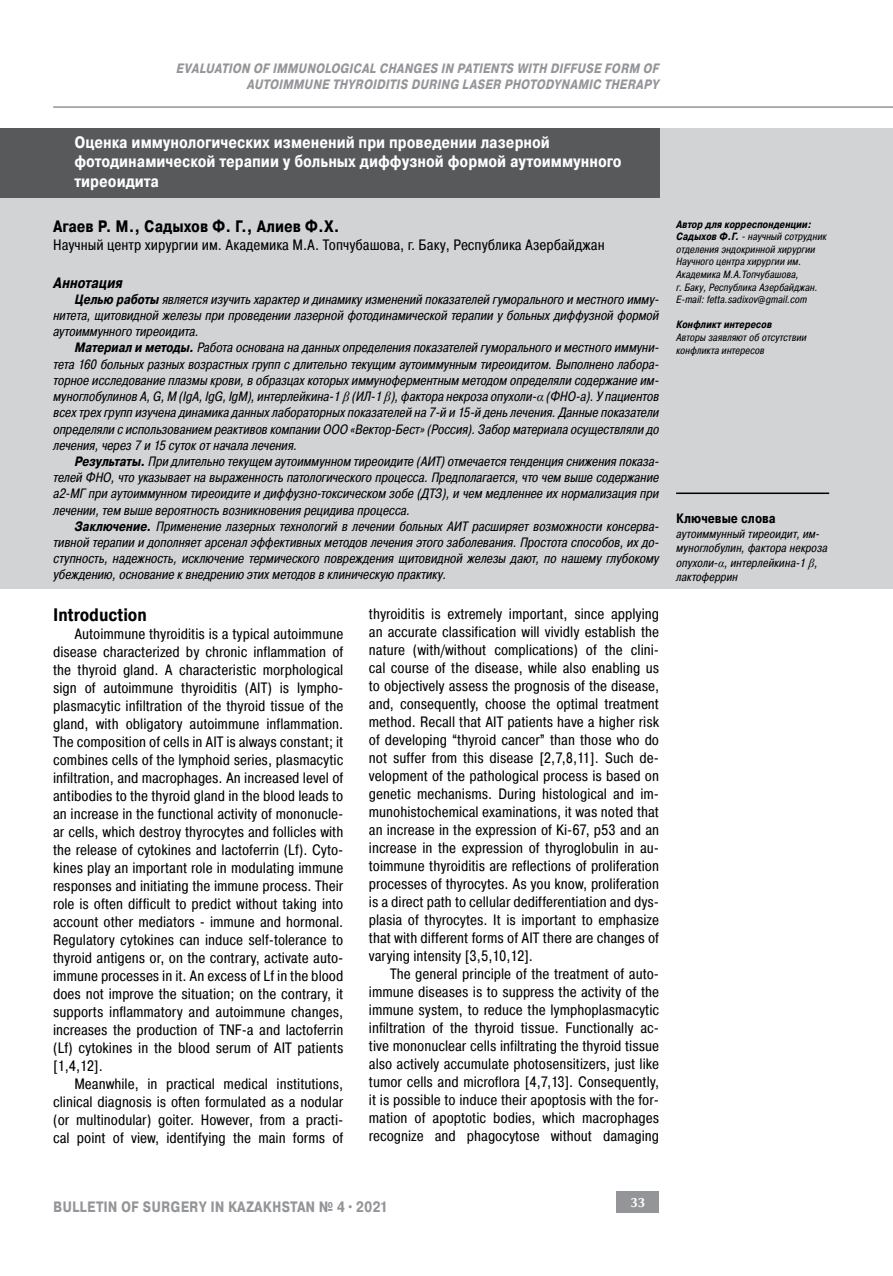
<style>
.page{position:relative;width:893px;height:1276px;background:#fff}
.page>*{position:absolute;margin:0;border:0;box-sizing:border-box;transform-origin:0 0}
.t1{font:700 18px "Pragmatica Cond I";color:#000}
.t2{font:700 16.5px/19.8px "Pragmatica Cond I";color:#fff}
.t3{font:700 16.5px "Pragmatica Cond I";color:#000}
.t4{font:15px/18px "Pragmatica Cond I";color:#000;text-align:justify}
.t5{font:700 15px "Pragmatica Cond I";color:#939598}
.t6{font:italic 700 15px "Pragmatica Cond I";color:#000}
.t7{font:italic 13.5px/16.2px "Pragmatica Cond I";letter-spacing:-.01em;color:#000;text-align:justify}
.t8{font:italic 700 13.5px/16.2px "Pragmatica Cond I";color:#939598;text-align:right}
.t9{font:700 13.5px "Pragmatica Cond I";color:#000}
.t10{font:700 13.5px "AG Opus";color:#fff}
.t11{font:italic 12px/14.4px "Pragmatica Cond I";color:#000}
.t12{font:italic 10.5px/12.6px "Pragmatica Cond I";color:#000}
.t13{font:italic 700 10.5px "Pragmatica Cond I";color:#000}
.s1{font-weight:700}
.s2{font-family:"Times New Roman"}
</style>
<div class="page">
<div style="left:617px;top:1191px;width:42px;height:21px;background:#939598"></div>
<hr style="left:53px;top:106px;width:840px;height:2px;background:#939598">
<div style="left:0;top:128px;width:893px;height:460px;background:#d1d3d4"></div>
<div style="left:0;top:128px;width:659px;height:70px;background:#58595b"></div>
<hr style="left:676px;top:492px;width:153px;height:2px;background:#000">
<p class="t8" style="left:176px;top:61px;width:484px">EVALUATION OF IMMUNOLOGICAL CHANGES IN PATIENTS WITH DIFFUSE FORM OF<br>AUTOIMMUNE THYROIDITIS DURING LASER PHOTODYNAMIC THERAPY</p>
<p class="t2" style="left:74px;top:132px;width:549px">Оценка иммунологических изменений при проведении лазерной фотодинамической терапии у больных диффузной формой аутоиммунного тиреоидита</p>
<p class="t3" style="left:53px;top:217px;width:288px">Агаев Р. М., Садыхов Ф. Г., Алиев Ф.Х.</p>
<p class="t4" style="left:53px;top:236px;width:553px">Научный центр хирургии им. Академика М.А. Топчубашова, г. Баку, Республика Азербайджан</p>
<p class="t6" style="left:53px;top:274px;width:71px">Аннотация</p>
<p class="t7" style="left:53px;top:291px;width:607px;text-indent:21px"><span class="s1">Целью работы</span> является изучить характер и динамику изменений показателей гуморального и местного имму&shy;нитета, щитовидной железы при проведении лазерной фотодинамической терапии у больных диффузной формой аутоиммунного тиреоидита.</p>
<p class="t7" style="left:53px;top:340px;width:607px;text-indent:21px"><span class="s1">Материал и методы.</span> Работа основана на данных определения показателей гуморального и местного иммуни&shy;тета 160 больных разных возрастных групп с длительно текущим аутоиммунным тиреоидитом. Выполнено лабора&shy;торное исследование плазмы крови, в образцах которых иммуноферментным методом определяли содержание им&shy;муноглобулинов А, G, M (IgA, IgG, IgM), интерлейкина-1 <span class="s2">β</span> (ИЛ-1 <span class="s2">β</span>), фактора некроза опухоли-<span class="s2">α</span> (ФНО-a). У пациентов всех трех групп изучена динамика данных лабораторных показателей на 7-й и 15-й день лечения. Данные показатели определяли с использованием реактивов компании ООО «Вектор-Бест» (Россия). Забор материала осуществляли до лечения, через 7 и 15 суток от начала лечения.</p>
<p class="t7" style="left:53px;top:453px;width:607px;text-indent:21px"><span class="s1">Результаты.</span> При длительно текущем аутоиммунном тиреоидите (АИТ) отмечается тенденция снижения показа&shy;телей ФНО, что указывает на выраженность патологического процесса. Предполагается, что чем выше содержание a2-МГ при аутоиммунном тиреоидите и диффузно-токсическом зобе (ДТЗ), и чем медленнее их нормализация при лечении, тем выше вероятность возникновения рецидива процесса.</p>
<p class="t7" style="left:53px;top:518px;width:607px;text-indent:21px"><span class="s1">Заключение.</span> Применение лазерных технологий в лечении больных АИТ расширяет возможности консерва&shy;тивной терапии и дополняет арсенал эффективных методов лечения этого заболевания. Простота способов, их до&shy;ступность, надежность, исключение термического повреждения щитовидной железы дают, по нашему глубокому убеждению, основание к внедрению этих методов в клиническую практику.</p>
<p class="t1" style="left:53px;top:604px;width:95px">Introduction</p>
<p class="t4" style="left:53px;top:625px;width:292px;text-indent:21px">Autoimmune thyroiditis is a typical autoimmune disease characterized by chronic inflammation of the thyroid gland. A characteristic morphological sign of autoimmune thyroiditis (AIT) is lympho&shy;plasmacytic infiltration of the thyroid tissue of the gland, with obligatory autoimmune inflammation.<br>The composition of cells in AIT is always constant; it combines cells of the lymphoid series, plasmacytic infiltration, and macrophages. An increased level of antibodies to the thyroid gland in the blood leads to an increase in the functional activity of mononucle&shy;ar cells, which destroy thyrocytes and follicles with the release of cytokines and lactoferrin (Lf). Cyto&shy;kines play an important role in modulating immune responses and initiating the immune process. Their role is often difficult to predict without taking into account other mediators - immune and hormonal.<br>Regulatory cytokines can induce self-tolerance to thyroid antigens or, on the contrary, activate auto&shy;immune processes in it. An excess of Lf in the blood does not improve the situation; on the contrary, it supports inflammatory and autoimmune changes, increases the production of TNF-a and lactoferrin (Lf) cytokines in the blood serum of AIT patients [1,4,12].</p>
<p class="t4" style="left:53px;top:1075px;width:292px;text-indent:21px">Meanwhile, in practical medical institutions, clinical diagnosis is often formulated as a nodular (or multinodular) goiter. However, from a practi&shy;cal point of view, identifying the main forms of</p>
<p class="t4" style="left:369px;top:605px;width:292px">thyroiditis is extremely important, since applying an accurate classification will vividly establish the nature (with/without complications) of the clini&shy;cal course of the disease, while also enabling us to objectively assess the prognosis of the disease, and, consequently, choose the optimal treatment method. Recall that AIT patients have a higher risk of developing “thyroid cancer” than those who do not suffer from this disease [2,7,8,11]. Such de&shy;velopment of the pathological process is based on genetic mechanisms. During histological and im&shy;munohistochemical examinations, it was noted that an increase in the expression of Ki-67, p53 and an increase in the expression of thyroglobulin in au&shy;toimmune thyroiditis are reflections of proliferation processes of thyrocytes. As you know, proliferation is a direct path to cellular dedifferentiation and dys&shy;plasia of thyrocytes. It is important to emphasize that with different forms of AIT there are changes of varying intensity [3,5,10,12].</p>
<p class="t4" style="left:369px;top:965px;width:292px;text-indent:21px">The general principle of the treatment of auto&shy;immune diseases is to suppress the activity of the immune system, to reduce the lymphoplasmacytic infiltration of the thyroid tissue. Functionally ac&shy;tive mononuclear cells infiltrating the thyroid tissue also actively accumulate photosensitizers, just like tumor cells and microflora [4,7,13]. Consequently, it is possible to induce their apoptosis with the for&shy;mation of apoptotic bodies, which macrophages recognize and phagocytose without damaging</p>
<p class="t12" style="left:676px;top:218px;width:152px"><span class="s1">Автор для корреспонденции:<br>Садыхов Ф.Г.</span> - научный сотрудник отделения эндокринной хирургии<br>Научного центра хирургии им.<br>Академика М.А.Топчубашова,<br>г. Баку, Республика Азербайджан.<br>E-mail: fetta.sadixov@gmail.com</p>
<p class="t13" style="left:676px;top:319px;width:97px">Конфликт интересов</p>
<p class="t12" style="left:676px;top:331px;width:132px">Авторы заявляют об отсутствии конфликта интересов</p>
<p class="t9" style="left:676px;top:511px;width:101px">Ключевые слова</p>
<p class="t11" style="left:676px;top:526px;width:153px">аутоиммунный тиреоидит, им&shy;муноглобулин, фактора некроза опухоли-<span class="s2">α</span>, интерлейкина-1 <span class="s2">β</span>, лактоферрин</p>
<p class="t5" style="left:53px;top:1198px;width:337px">BULLETIN OF SURGERY IN KAZAKHSTAN № 4•2021</p>
<p class="t10" style="left:630px;top:1194px;width:17px">33</p>
</div>
